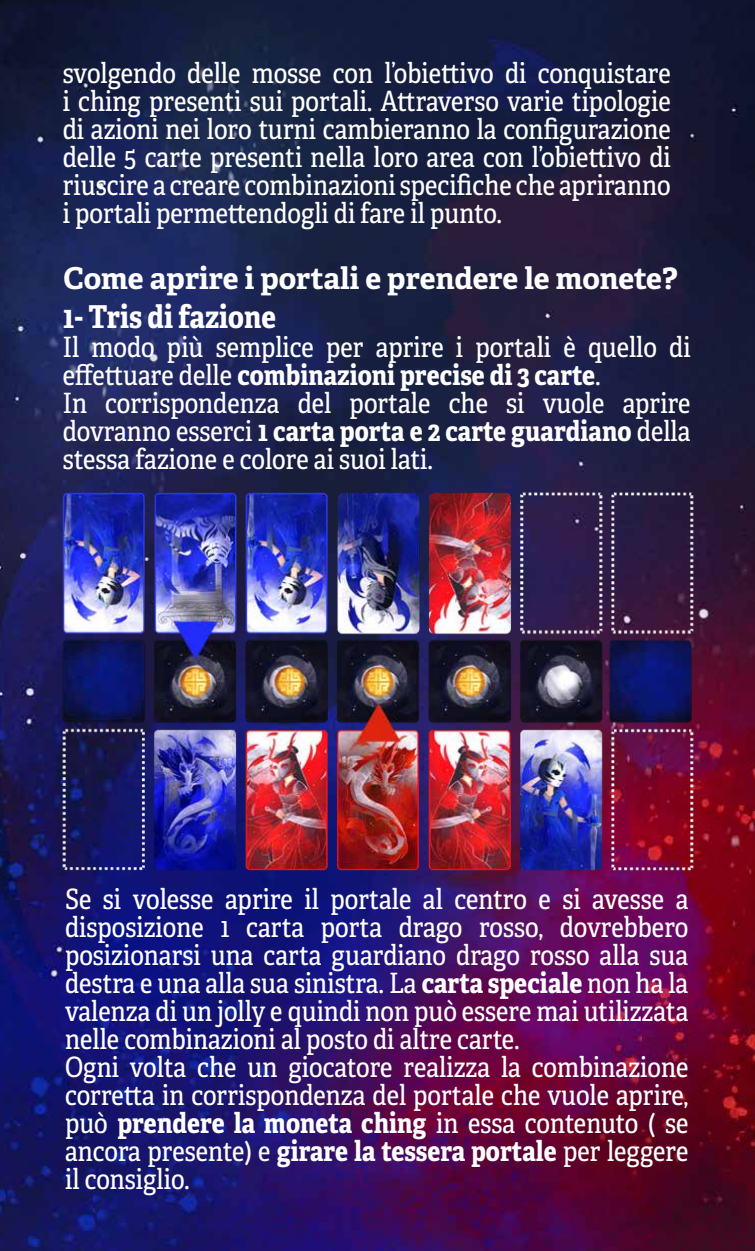
<style>
.page{position:relative;width:755px;height:1251px;background:#fff}
.page>*{position:absolute;margin:0;border:0;box-sizing:border-box;transform-origin:0 0}
.t1{font:700 31.5px "Adelle Condensed";color:#fff}
.t2{font:700 30.1px "Adelle PE";letter-spacing:-.005em;color:#fff}
.t3{font:28px/28px "Adelle Condensed";color:#fff}
.s1{font-weight:700}
</style>
<div class="page">
<img style="left:0;top:0;width:754px;height:1250px">
<img style="left:44px;top:482px;width:666px;height:396px">
<p class="t3" style="left:63px;top:58px;width:609px;text-align:justify">svolgendo delle mosse con l’obiettivo di conquistare i ching presenti sui portali. Attraverso varie tipologie di azioni nei loro turni cambieranno la configurazione delle 5 carte presenti nella loro area con l’obiettivo di riuscire a creare combinazioni specifiche che apriranno i portali permettendogli di fare il punto.</p>
<p class="t2" style="left:64px;top:257px;width:615px">Come aprire i portali e prendere le monete?</p>
<p class="t1" style="left:63px;top:297px;width:214px">1- Tris di fazione</p>
<p class="t3" style="left:63px;top:331px;width:629px">Il modo più semplice per aprire i portali è quello di effettuare delle <span class="s1">combinazioni precise di 3 carte</span>.<br>In corrispondenza del portale che si vuole aprire dovranno esserci <span class="s1">1 carta porta e 2 carte guardiano</span> della stessa fazione e colore ai suoi lati.</p>
<p class="t3" style="left:65px;top:884px;width:624px">Se si volesse aprire il portale al centro e si avesse a disposizione 1 carta porta drago rosso, dovrebbero posizionarsi una carta guardiano drago rosso alla sua destra e una alla sua sinistra. La <span class="s1">carta speciale</span> non ha la valenza di un jolly e quindi non può essere mai utilizzata nelle combinazioni al posto di altre carte.<br>Ogni volta che un giocatore realizza la combinazione corretta in corrispondenza del portale che vuole aprire, può <span class="s1">prendere la moneta ching</span> in essa contenuto ( se ancora presente) e <span class="s1">girare la tessera portale</span> per leggere il consiglio.</p>
</div>
